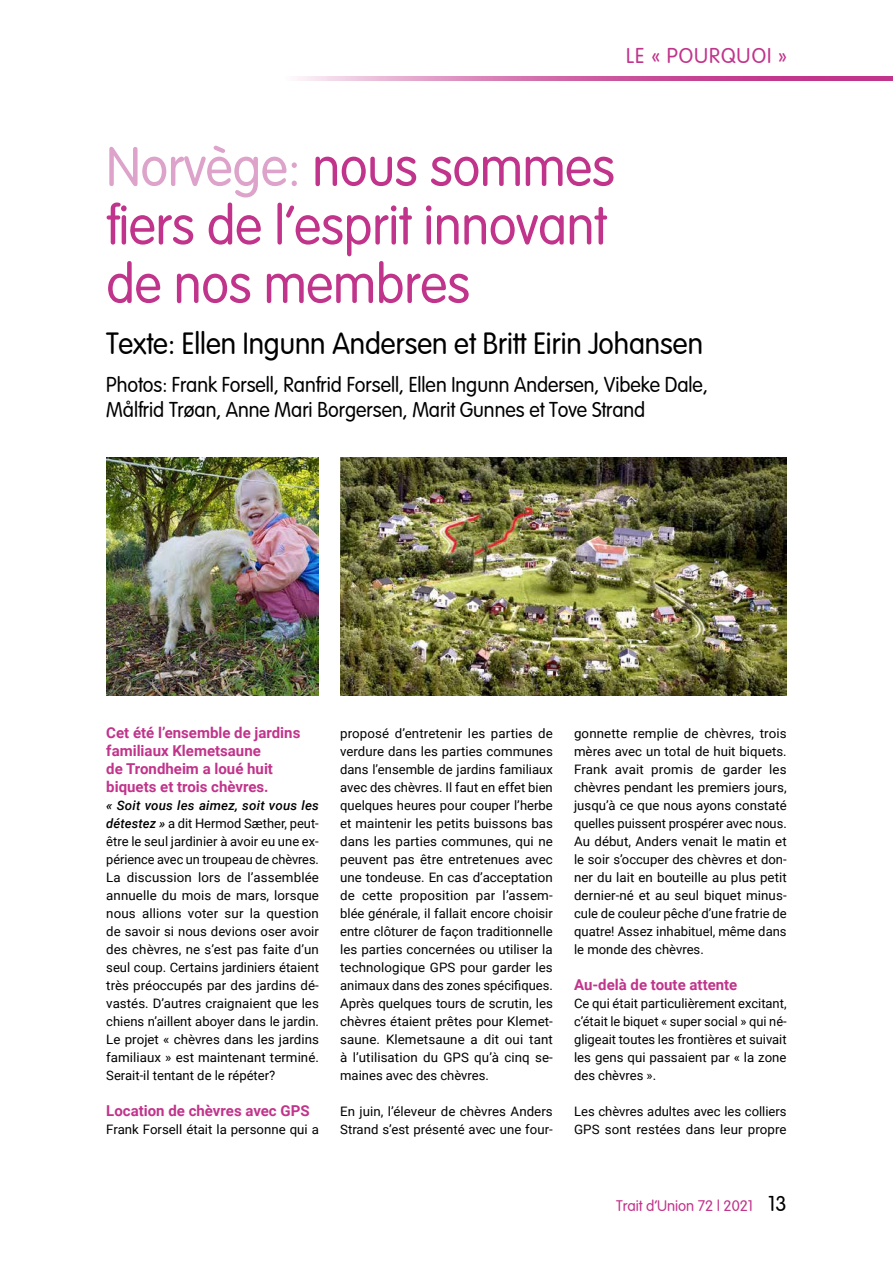
<style>
.page{position:relative;width:893px;height:1263px;background:#fff}
.page>*{position:absolute;margin:0;border:0;box-sizing:border-box;transform-origin:0 0}
.t1{font:54px/58.5px "Vogue Plain";color:#c1348b;scale:.95 1}
.t2{font:30px "Vogue Plain";color:#000;scale:.95 1}
.t3{font:21px/25.2px "Vogue Plain";color:#000;scale:.95 1}
.t4{font:21px "Vogue Plain";letter-spacing:.05em;color:#c1348b}
.t5{font:700 15px/18px "Roboto";color:#c1348b}
.t6{font:15px "Vogue Plain";color:#c1348b}
.t7{font:13.05px/18px "Roboto";color:#000;text-align:justify}
.s1{color:#dda3ca}
.s2{font-weight:500;font-style:italic}
.s3{font-size:21px;color:#000}
</style>
<div class="page">
<svg style="left:297px;top:77px;width:596px;height:4px;background:#d26eac"></svg>
<img style="left:106px;top:457px;width:213px;height:238px">
<img style="left:340px;top:457px;width:447px;height:238px">
<h3 class="t4" style="left:626px;top:44px;width:162px">LE « POURQUOI »</h3>
<h1 class="t1" style="left:106px;top:138px;width:537px"><span class="s1">Norvège:</span> nous sommes fiers de l’esprit innovant de nos membres</h1>
<h2 class="t2" style="left:106px;top:326px;width:629px">Texte: Ellen Ingunn Andersen et Britt Eirin Johansen</h2>
<h3 class="t3" style="left:106px;top:372px;width:635px">Photos: Frank Forsell, Ranfrid Forsell, Ellen Ingunn Andersen, Vibeke Dale,<br>Målfrid Trøan, Anne Mari Borgersen, Marit Gunnes et Tove Strand</h3>
<p class="t5" style="left:106px;top:723px;width:196px">Cet été l’ensemble de jardins familiaux Klemetsaune<br>de Trondheim a loué huit biquets et trois chèvres.</p>
<p class="t7" style="left:106px;top:796px;width:214px"><span class="s2">« Soit vous les aimez, soit vous les détestez »</span> a dit Hermod Sæther, peut&shy;être le seul jardinier à avoir eu une ex&shy;périence avec un troupeau de chèvres.<br>La discussion lors de l’assemblée annuelle du mois de mars, lorsque nous allions voter sur la question de savoir si nous devions oser avoir des chèvres, ne s’est pas faite d’un seul coup. Certains jardiniers étaient très préoccupés par des jardins dé&shy;vastés. D’autres craignaient que les chiens n’aillent aboyer dans le jardin.<br>Le projet « chèvres dans les jardins familiaux » est maintenant terminé.<br>Serait-il tentant de le répéter?</p>
<p class="t5" style="left:106px;top:1101px;width:205px">Location de chèvres avec GPS</p>
<p class="t7" style="left:106px;top:1120px;width:214px">Frank Forsell était la personne qui a</p>
<p class="t7" style="left:340px;top:724px;width:214px">proposé d’entretenir les parties de verdure dans les parties communes dans l’ensemble de jardins familiaux avec des chèvres. Il faut en effet bien quelques heures pour couper l’herbe et maintenir les petits buissons bas dans les parties communes, qui ne peuvent pas être entretenues avec une tondeuse. En cas d’acceptation de cette proposition par l’assem&shy;blée générale, il fallait encore choisir entre clôturer de façon traditionnelle les parties concernées ou utiliser la technologique GPS pour garder les animaux dans des zones spécifiques.<br>Après quelques tours de scrutin, les chèvres étaient prêtes pour Klemet&shy;saune. Klemetsaune a dit oui tant à l’utilisation du GPS qu’à cinq se&shy;maines avec des chèvres.</p>
<p class="t7" style="left:340px;top:1102px;width:214px">En juin, l’éleveur de chèvres Anders<br>Strand s’est présenté avec une four-</p>
<p class="t7" style="left:574px;top:724px;width:214px">gonnette remplie de chèvres, trois mères avec un total de huit biquets.<br>Frank avait promis de garder les chèvres pendant les premiers jours, jusqu’à ce que nous ayons constaté quelles puissent prospérer avec nous.<br>Au début, Anders venait le matin et le soir s’occuper des chèvres et don&shy;ner du lait en bouteille au plus petit dernier-né et au seul biquet minus&shy;cule de couleur pêche d’une fratrie de quatre! Assez inhabituel, même dans le monde des chèvres.</p>
<p class="t5" style="left:574px;top:975px;width:165px">Au-delà de toute attente</p>
<p class="t7" style="left:574px;top:994px;width:214px">Ce qui était particulièrement excitant, c’était le biquet « super social » qui né&shy;gligeait toutes les frontières et suivait les gens qui passaient par « la zone des chèvres ».</p>
<p class="t7" style="left:574px;top:1102px;width:214px">Les chèvres adultes avec les colliers<br>GPS sont restées dans leur propre</p>
<p class="t6" style="left:616px;top:1197px;width:172px">Trait d’Union 72 | 2021 <span class="s3">13</span></p>
</div>
